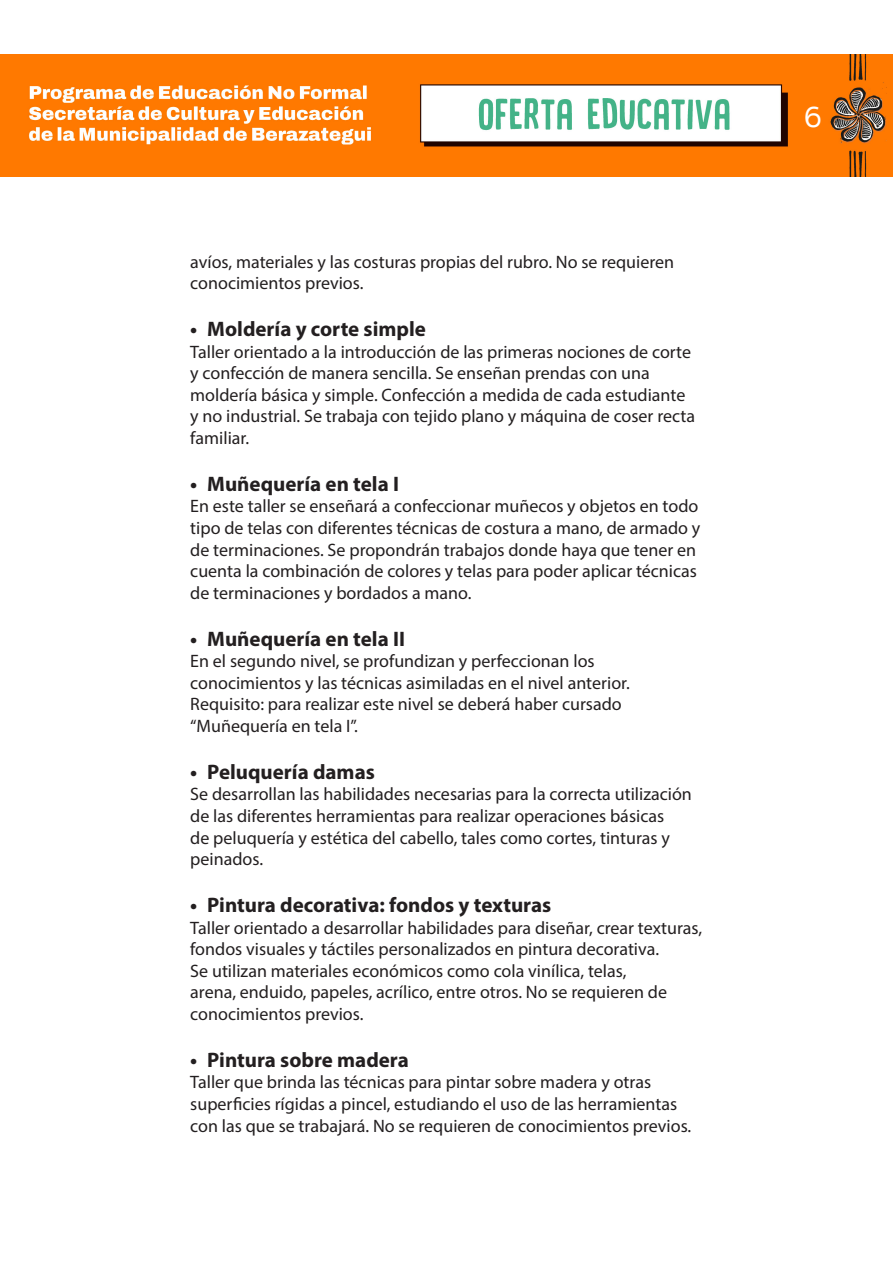
<style>
.page{position:relative;width:893px;height:1263px;background:#fff}
.page>*{position:absolute;margin:0;border:0;box-sizing:border-box;transform-origin:0 0}
.t1{font:28.5px "Amsi Pro";color:#fff}
.t2{font:700 21px "Myriad Pro";color:#231f20}
.t3{font:18px/21.6px "Myriad Pro";color:#231f20}
</style>
<div class="page">
<img style="left:0;top:54px;width:892px;height:123px">
<p class="t3" style="left:190px;top:250px;width:485px">avíos, materiales y las costuras propias del rubro. No se requieren conocimientos previos.</p>
<p class="t2" style="left:190px;top:315px;width:237px">• Moldería y corte simple</p>
<p class="t3" style="left:190px;top:340px;width:506px">Taller orientado a la introducción de las primeras nociones de corte y confección de manera sencilla. Se enseñan prendas con una moldería básica y simple. Confección a medida de cada estudiante y no industrial. Se trabaja con tejido plano y máquina de coser recta familiar.</p>
<p class="t2" style="left:190px;top:470px;width:210px">• Muñequería en tela I</p>
<p class="t3" style="left:190px;top:495px;width:512px">En este taller se enseñará a confeccionar muñecos y objetos en todo tipo de telas con diferentes técnicas de costura a mano, de armado y de terminaciones. Se propondrán trabajos donde haya que tener en cuenta la combinación de colores y telas para poder aplicar técnicas de terminaciones y bordados a mano.</p>
<p class="t2" style="left:190px;top:625px;width:216px">• Muñequería en tela II</p>
<p class="t3" style="left:190px;top:650px;width:441px">En el segundo nivel, se profundizan y perfeccionan los conocimientos y las técnicas asimiladas en el nivel anterior.</p>
<p class="t3" style="left:190px;top:693px;width:433px">Requisito: para realizar este nivel se deberá haber cursado “Muñequería en tela I”.</p>
<p class="t2" style="left:190px;top:758px;width:186px">• Peluquería damas</p>
<p class="t3" style="left:190px;top:783px;width:503px">Se desarrollan las habilidades necesarias para la correcta utilización de las diferentes herramientas para realizar operaciones básicas<br>de peluquería y estética del cabello, tales como cortes, tinturas y peinados.</p>
<p class="t2" style="left:190px;top:891px;width:362px">• Pintura decorativa: fondos y texturas</p>
<p class="t3" style="left:190px;top:916px;width:513px">Taller orientado a desarrollar habilidades para diseñar, crear texturas, fondos visuales y táctiles personalizados en pintura decorativa.<br>Se utilizan materiales económicos como cola vinílica, telas,<br>arena, enduido, papeles, acrílico, entre otros. No se requieren de conocimientos previos.</p>
<p class="t2" style="left:190px;top:1046px;width:220px">• Pintura sobre madera</p>
<p class="t3" style="left:190px;top:1071px;width:502px">Taller que brinda las técnicas para pintar sobre madera y otras superficies rígidas a pincel, estudiando el uso de las herramientas con las que se trabajará. No se requieren de conocimientos previos.</p>
<h1 class="t1" style="left:804px;top:97px;width:20px">6</h1>
</div>
